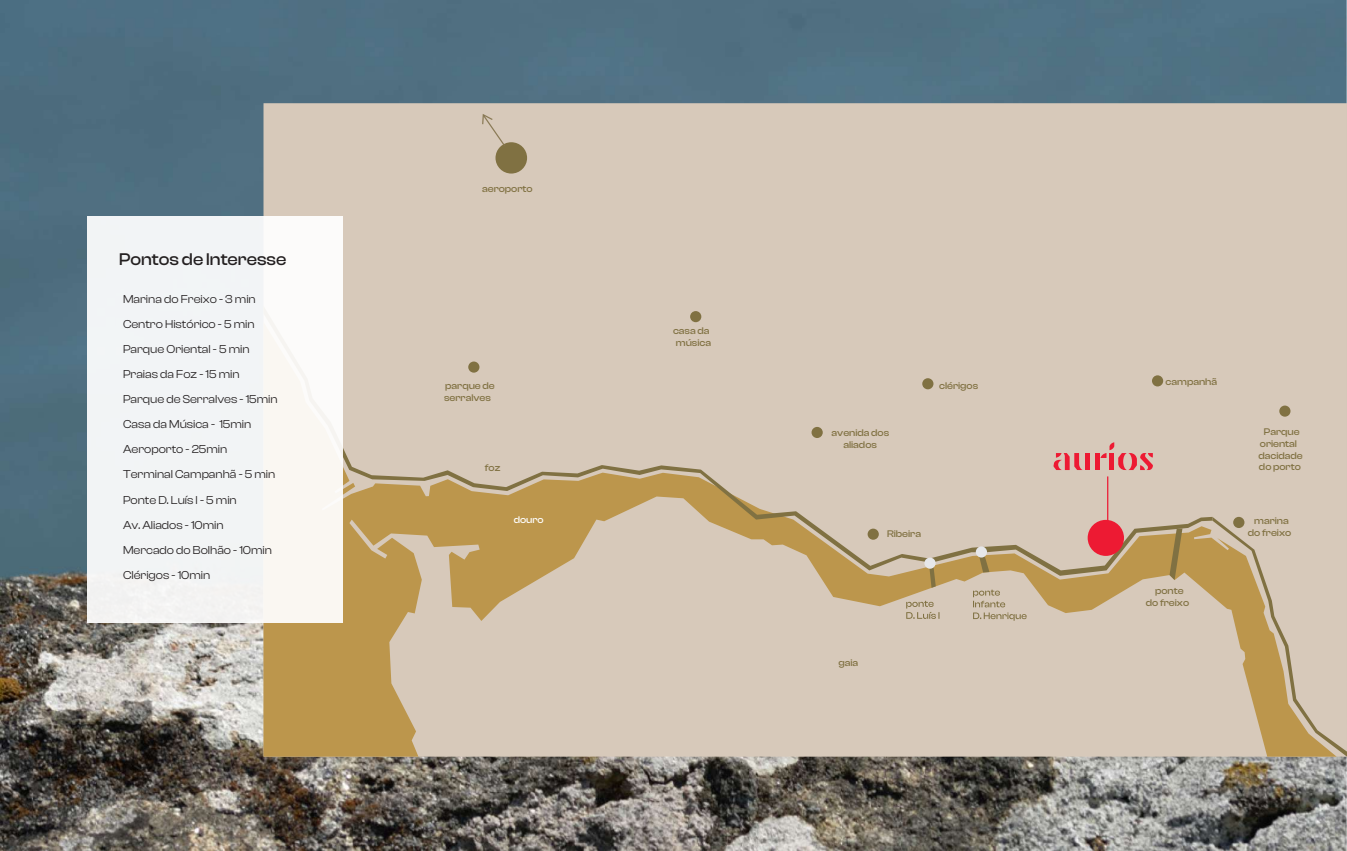
<style>
.page{position:relative;width:1347px;height:851px;background:#fff}
.page>*{position:absolute;margin:0;border:0;box-sizing:border-box;transform-origin:0 0}
.t1{font:500 17.5px "Clash Display";color:#231f20}
.t2{font:11.88px/25px "Clash Display";color:#231f20}
.t3{font:500 10px/12px "Clash Display";color:#807142;text-align:center}
.t4{font:500 10px "Clash Display";color:#fff}
</style>
<div class="page">
<img style="left:0;top:0;width:1346px;height:850px">
<div style="left:263px;top:103px;width:1083px;height:414px;background:#d7c9ba"></div>
<svg style="left:263px;top:322px;width:1073px;height:434px;background:#d3c1aa"></svg>
<svg style="left:343px;top:306px;width:869px;height:281px;background:#d1bfa7"></svg>
<div style="left:1152px;top:375px;width:11px;height:11px;background:#807142;border-radius:50%"></div>
<div style="left:690px;top:311px;width:11px;height:11px;background:#807142;border-radius:50%"></div>
<svg style="left:1100px;top:442px;width:52px;height:28px"></svg>
<div style="left:1109px;top:453px;width:5px;height:17px;background:#ed1a33"></div>
<div style="left:1094px;top:453px;width:5px;height:17px;background:#ed1a33"></div>
<svg style="left:1052px;top:453px;width:30px;height:17px"></svg>
<div style="left:1085px;top:453px;width:5px;height:17px;background:#ed1a33"></div>
<div style="left:495px;top:142px;width:32px;height:31px;background:#807142;border-radius:50%"></div>
<div style="left:975px;top:546px;width:12px;height:11px;background:#e6e7e9;border-radius:50%"></div>
<div style="left:924px;top:557px;width:11px;height:11px;background:#e6e7e9;border-radius:50%"></div>
<div style="left:922px;top:378px;width:11px;height:11px;background:#807142;border-radius:50%"></div>
<div style="left:811px;top:427px;width:11px;height:11px;background:#807142;border-radius:50%"></div>
<hr style="left:1107px;top:476px;width:1px;height:60px;background:#ed1a33">
<div style="left:468px;top:361px;width:11px;height:11px;background:#807142;border-radius:50%"></div>
<div style="left:1087px;top:520px;width:37px;height:36px;background:#ed1a33;border-radius:50%"></div>
<div style="left:1279px;top:405px;width:11px;height:11px;background:#807142;border-radius:50%"></div>
<div style="left:867px;top:528px;width:11px;height:11px;background:#807142;border-radius:50%"></div>
<svg style="left:1212px;top:517px;width:134px;height:239px;background:#cdb898"></svg>
<svg style="left:1169px;top:528px;width:13px;height:52px"></svg>
<div style="left:88px;top:216px;width:255px;height:406px;background:#f2f4f5"></div>
<svg style="left:481px;top:113px;width:25px;height:35px"></svg>
<svg style="left:906px;top:600px;width:33px;height:18px"></svg>
<svg style="left:973px;top:589px;width:53px;height:31px;background:#c8baa6"></svg>
<h1 class="t1" style="left:119px;top:250px;width:169px">Pontos de Interesse</h1>
<p class="t2" style="left:123px;top:287px;width:156px">Marina do Freixo - 3 min<br>Centro Histórico - 5 min<br>Parque Oriental - 5 min<br>Praias da Foz - 15 min<br>Parque de Serralves - 15min<br>Casa da Música - 15min<br>Aeroporto - 25min<br>Terminal Campanhã - 5 min<br>Ponte D. Luís I - 5 min<br>Av. Aliados - 10min<br>Mercado do Bolhão - 10min<br>Clérigos - 10min</p>
<p class="t3" style="left:482px;top:183px;width:52px">aeroporto</p>
<p class="t3" style="left:444px;top:379px;width:52px;text-align:left">parque de serralves</p>
<p class="t3" style="left:485px;top:461px;width:17px">foz</p>
<p class="t4" style="left:514px;top:514px;width:31px">douro</p>
<p class="t3" style="left:673px;top:325px;width:40px;text-align:left">casa da música</p>
<p class="t3" style="left:831px;top:427px;width:59px">avenida dos aliados</p>
<p class="t3" style="left:939px;top:380px;width:41px">clérigos</p>
<p class="t3" style="left:887px;top:528px;width:35px">Ribeira</p>
<p class="t3" style="left:838px;top:656px;width:21px">gaia</p>
<p class="t3" style="left:1165px;top:375px;width:53px">campanhã</p>
<p class="t3" style="left:1145px;top:584px;width:45px">ponte do freixo</p>
<p class="t3" style="left:1258px;top:425px;width:46px">Parque oriental dacidade do porto</p>
<p class="t3" style="left:1247px;top:514px;width:45px">marina do freixo</p>
</div>
